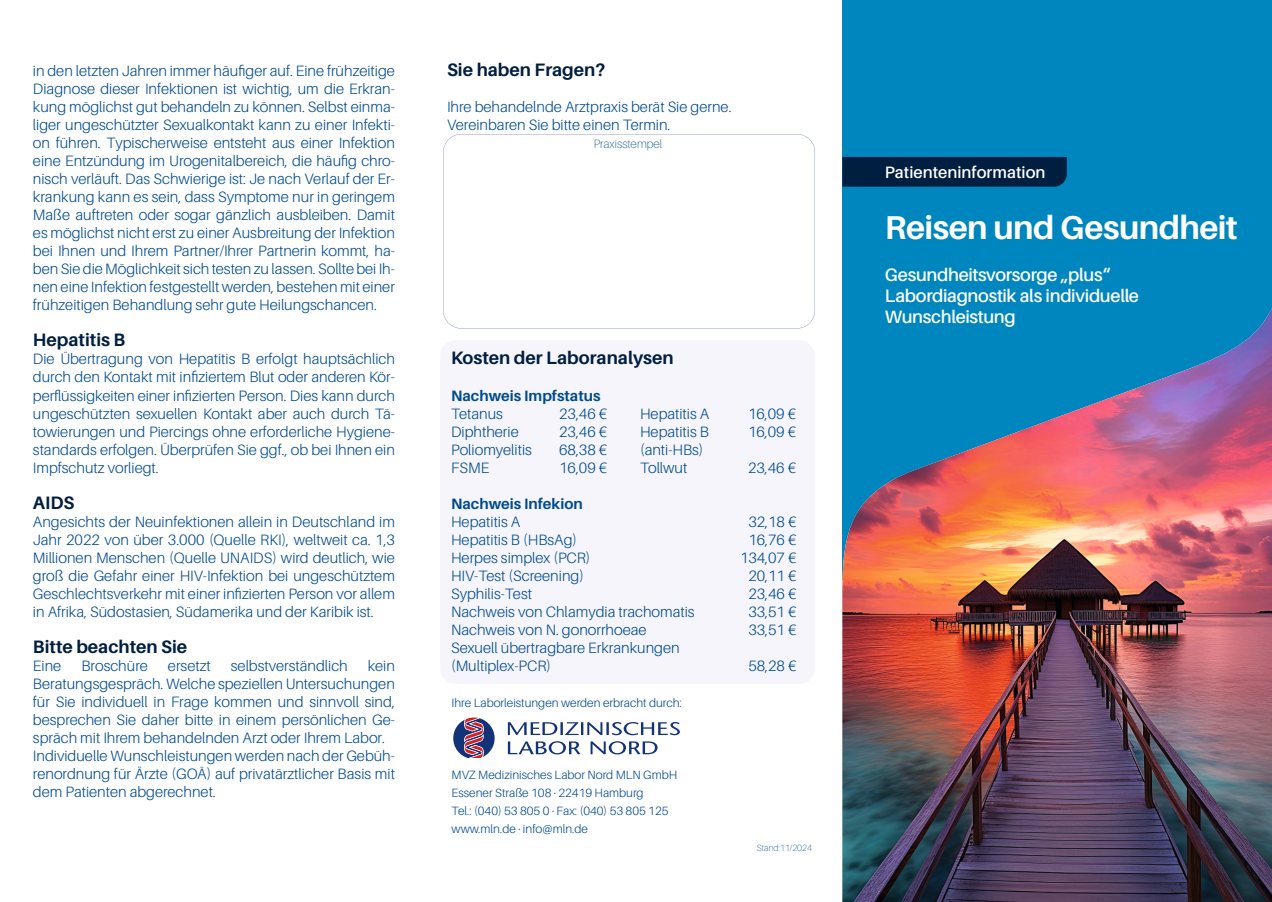
<style>
.page{position:relative;width:1272px;height:902px;background:#fff}
.page>*{position:absolute;margin:0;border:0;box-sizing:border-box;transform-origin:0 0}
.t1{font:700 33px "Aileron";letter-spacing:-.015em;color:#fff}
.t2{font:600 18px/21px "Aileron";letter-spacing:-.02em;color:#fff}
.t3{font:700 18px "Aileron";color:#001e3f}
.t4{font:600 16.5px "Aileron";color:#fff}
.t5{font:300 15px/18px "Aileron";color:#004a8f}
.t6{font:700 15px "Aileron";color:#004a8f}
.t7{font:300 12px/18px "Aileron";color:#004a8f}
.t8{font:100 12px "Aileron";color:#044b8e}
.t9{font:100 9px "Aileron";color:#004a8f}
</style>
<div class="page">
<div style="left:440px;top:340px;width:374px;height:344px;background:#f5f5fb;border-radius:15px"></div>
<div style="left:842px;top:0;width:429px;height:579px;background:#0086be"></div>
<img style="left:842px;top:310px;width:429px;height:591px">
<div style="left:842px;top:157px;width:224px;height:30px;background:#001e3f"></div>
<svg style="left:443px;top:134px;width:372px;height:194px"></svg>
<svg style="left:508px;top:722px;width:172px;height:32px"></svg>
<svg style="left:453px;top:717px;width:41px;height:40px"></svg>
<p class="t5" style="left:33px;top:62px;width:363px;text-align:justify">in den letzten Jahren immer häufiger auf. Eine frühzeitige Diagnose dieser Infektionen ist wichtig, um die Erkran&shy;kung möglichst gut behandeln zu können. Selbst einma&shy;liger ungeschützter Sexualkontakt kann zu einer Infekti&shy;on führen. Typischerweise entsteht aus einer Infektion eine Entzündung im Urogenitalbereich, die häufig chro&shy;nisch verläuft. Das Schwierige ist: Je nach Verlauf der Er&shy;krankung kann es sein, dass Symptome nur in geringem Maße auftreten oder sogar gänzlich ausbleiben. Damit es möglichst nicht erst zu einer Ausbreitung der Infektion bei Ihnen und Ihrem Partner/Ihrer Partnerin kommt, ha&shy;ben Sie die Möglichkeit sich testen zu lassen. Sollte bei Ih&shy;nen eine Infektion festgestellt werden, bestehen mit einer frühzeitigen Behandlung sehr gute Heilungschancen.</p>
<p class="t3" style="left:33px;top:330px;width:94px">Hepatitis B</p>
<p class="t5" style="left:33px;top:350px;width:363px;text-align:justify">Die Übertragung von Hepatitis B erfolgt hauptsächlich durch den Kontakt mit infiziertem Blut oder anderen Kör&shy;perflüssigkeiten einer infizierten Person. Dies kann durch ungeschützten sexuellen Kontakt aber auch durch Tä&shy;towierungen und Piercings ohne erforderliche Hygiene&shy;standards erfolgen. Überprüfen Sie ggf., ob bei Ihnen ein Impfschutz vorliegt.</p>
<p class="t3" style="left:33px;top:492px;width:43px">AIDS</p>
<p class="t5" style="left:33px;top:512px;width:363px;text-align:justify">Angesichts der Neuinfektionen allein in Deutschland im Jahr 2022 von über 3.000 (Quelle RKI), weltweit ca. 1,3<br>Millionen Menschen (Quelle UNAIDS) wird deutlich, wie groß die Gefahr einer HIV-Infektion bei ungeschütztem Geschlechtsverkehr mit einer infizierten Person vor allem in Afrika, Südostasien, Südamerika und der Karibik ist.</p>
<p class="t3" style="left:33px;top:636px;width:156px">Bitte beachten Sie</p>
<p class="t5" style="left:33px;top:656px;width:30px">Eine</p>
<p class="t5" style="left:81px;top:656px;width:68px">Broschü re</p>
<p class="t5" style="left:168px;top:656px;width:44px">ersetzt</p>
<p class="t5" style="left:231px;top:656px;width:118px">selbstverständlich</p>
<p class="t5" style="left:33px;top:656px;width:363px;text-indent:335px">kein Beratungsgespräch. Welche speziellen Untersuchungen fü r Sie individuell in Frage kommen und sinnvoll sind, besprechen Sie daher bitte in einem persönlichen Ge&shy;spräch mit Ihrem behandelnden Arzt oder Ihrem Labor.<br>Individuelle Wunschleistungen werden nach der Gebüh&shy;renordnung für Ärzte (GOÄ) auf privatärztlicher Basis mit dem Patienten abgerechnet.</p>
<p class="t3" style="left:447px;top:60px;width:160px">Sie haben Fragen?</p>
<p class="t5" style="left:447px;top:98px;width:286px">Ihre behandelnde Arztpraxis berät Sie gerne.<br>Vereinbaren Sie bitte einen Termin.</p>
<p class="t8" style="left:594px;top:138px;width:70px">Praxisstempel</p>
<p class="t3" style="left:451px;top:348px;width:224px">Kosten der Laboranalysen</p>
<p class="t6" style="left:451px;top:387px;width:151px">Nachweis Impfstatus</p>
<p class="t5" style="left:451px;top:404px;width:53px">Tetanus</p>
<p class="t5" style="left:559px;top:404px;width:50px">23,46 €</p>
<p class="t5" style="left:451px;top:422px;width:69px">Diphtherie</p>
<p class="t5" style="left:559px;top:422px;width:50px">23,46 €</p>
<p class="t5" style="left:451px;top:440px;width:82px">Poliomyelitis</p>
<p class="t5" style="left:559px;top:440px;width:50px">68,38 €</p>
<p class="t5" style="left:451px;top:458px;width:40px">FSME</p>
<p class="t5" style="left:559px;top:458px;width:50px">16,09 €</p>
<p class="t5" style="left:640px;top:404px;width:71px">Hepatitis A</p>
<p class="t5" style="left:748px;top:404px;width:50px">16,09 €</p>
<p class="t5" style="left:640px;top:422px;width:70px">Hepatitis B</p>
<p class="t5" style="left:748px;top:422px;width:50px">16,09 €</p>
<p class="t5" style="left:640px;top:440px;width:65px">(anti-HBs)<br>Tollwut</p>
<p class="t5" style="left:748px;top:458px;width:50px">23,46 €</p>
<p class="t6" style="left:451px;top:495px;width:133px">Nachweis Infekion</p>
<p class="t5" style="left:451px;top:512px;width:71px">Hepatitis A</p>
<p class="t5" style="left:748px;top:512px;width:50px">32,18 €</p>
<p class="t5" style="left:451px;top:530px;width:127px">Hepatitis B (HBsAg)</p>
<p class="t5" style="left:748px;top:530px;width:50px">16,76 €</p>
<p class="t5" style="left:451px;top:548px;width:141px">Herpes simplex (PCR)</p>
<p class="t5" style="left:740px;top:548px;width:58px">134,07 €</p>
<p class="t5" style="left:451px;top:566px;width:134px">HIV-Test (Screening)</p>
<p class="t5" style="left:748px;top:566px;width:50px">20,11 €</p>
<p class="t5" style="left:451px;top:584px;width:82px">Syphilis-Test</p>
<p class="t5" style="left:748px;top:584px;width:50px">23,46 €</p>
<p class="t5" style="left:451px;top:602px;width:245px">Nachweis von Chlamydia trachomatis</p>
<p class="t5" style="left:748px;top:602px;width:50px">33,51 €</p>
<p class="t5" style="left:451px;top:620px;width:197px">Nachweis von N. gonorrhoeae</p>
<p class="t5" style="left:748px;top:620px;width:50px">33,51 €</p>
<p class="t5" style="left:451px;top:638px;width:230px">Sexuell übertragbare Erkrankungen (Multiplex-PCR)</p>
<p class="t5" style="left:748px;top:656px;width:50px">58,28 €</p>
<p class="t7" style="left:451px;top:693px;width:232px">Ihre Laborleistungen werden erbracht durch:</p>
<p class="t7" style="left:451px;top:765px;width:227px">MVZ Medizinisches Labor Nord MLN GmbH Essener Straße 108 · 22419 Hamburg<br>Tel.: (040) 53 805 0 · Fax: (040) 53 805 125 www.mln.de · info@mln.de</p>
<p class="t9" style="left:756px;top:842px;width:57px">Stand:11/2024</p>
<p class="t4" style="left:884px;top:163px;width:162px">Patienteninformation</p>
<h1 class="t1" style="left:884px;top:209px;width:354px">Reisen und Gesundheit</h1>
<p class="t2" style="left:884px;top:264px;width:256px">Gesundheitsvorsorge „plus“<br>Labordiagnostik als individuelle<br>Wunschleistung</p>
</div>
